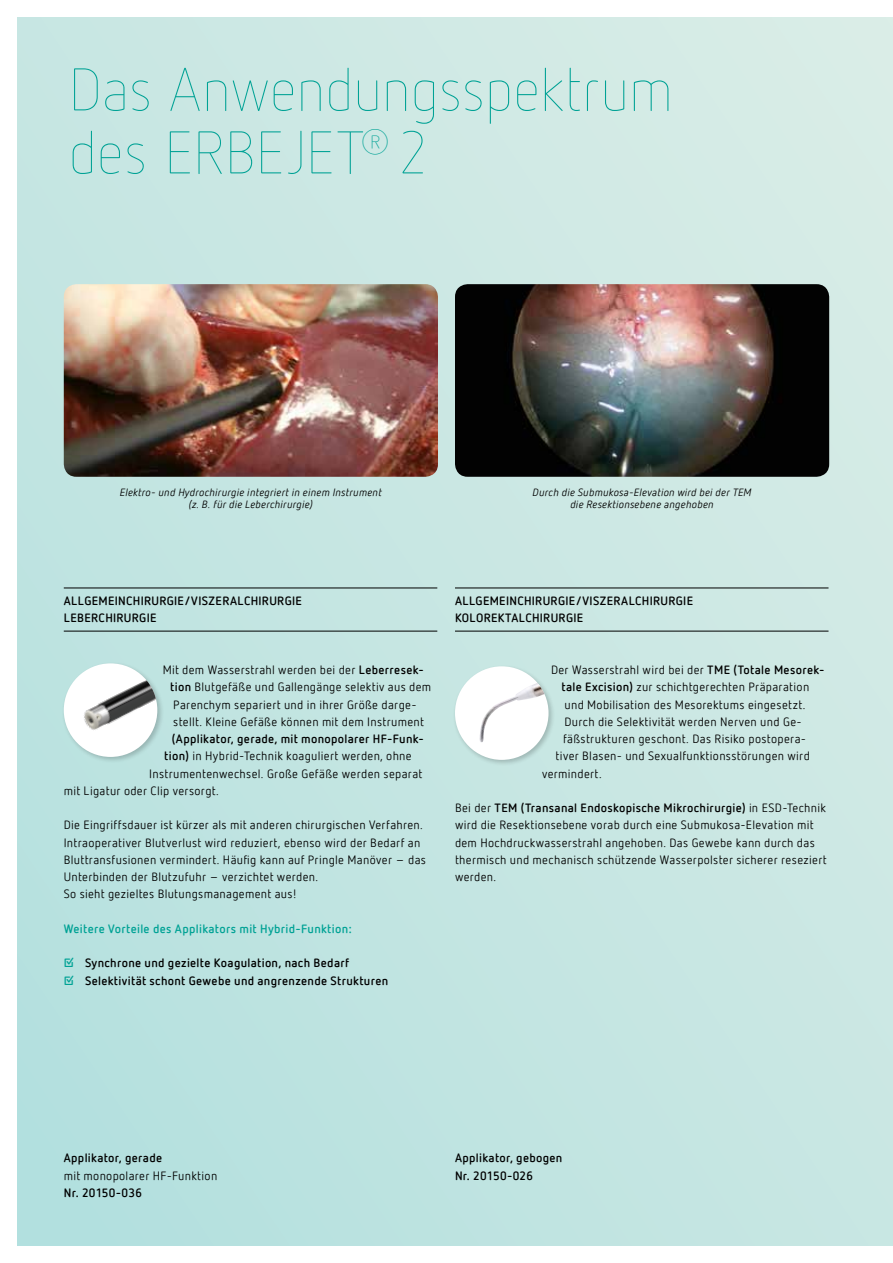
<style>
.page{position:relative;width:893px;height:1263px;background:#fff}
.page>*{position:absolute;margin:0;border:0;box-sizing:border-box;transform-origin:0 0}
.t1{font:100 60px/63px "Netto Offc Pro";letter-spacing:-.015em;color:#00a295}
.t2{font:12px/17.2px "Netto Offc Pro";letter-spacing:.025em;color:#000}
.t3{font:700 12px/17.2px "Netto Offc Pro";letter-spacing:.025em;color:#000}
.t4{font:700 12px "Netto Offc Pro";letter-spacing:.025em;color:#00a295}
.t5{font:italic 10.5px/12.6px "Netto Offc Pro";letter-spacing:.02em;color:#000;text-align:center}
.s1{font-weight:700}
.s2{color:#00a295}
</style>
<div class="page">
<div style="left:17px;top:17px;width:876px;height:1229px;background:linear-gradient(to right,#bbe2e0,#d1eae5)"></div>
<hr style="left:64px;top:588px;width:373px;height:1px;background:#000">
<hr style="left:64px;top:631px;width:373px;height:1px;background:#000">
<hr style="left:455px;top:588px;width:373px;height:1px;background:#000">
<hr style="left:455px;top:631px;width:373px;height:1px;background:#000">
<img style="left:64px;top:284px;width:374px;height:193px">
<img style="left:455px;top:284px;width:374px;height:193px">
<div style="left:452px;top:664px;width:103px;height:102px;background:#000;opacity:.2"></div>
<div style="left:455px;top:666px;width:94px;height:94px;background:#fff;border-radius:50%"></div>
<img style="left:479px;top:683px;width:66px;height:59px">
<div style="left:61px;top:661px;width:103px;height:102px;background:#000;opacity:.2"></div>
<img style="left:64px;top:663px;width:93px;height:94px;border-radius:47px">
<h1 class="t1" style="left:68px;top:57px;width:607px">Das Anwendungsspektrum des ERBEJET<sup>®</sup> 2</h1>
<p class="t5" style="left:120px;top:485px;width:263px">Elektro- und Hydrochirurgie integriert in einem Instrument (z. B. für die Leberchirurgie)</p>
<p class="t5" style="left:533px;top:485px;width:220px">Durch die Submukosa-Elevation wird bei der TEM die Resektionsebene angehoben</p>
<p class="t3" style="left:64px;top:592px;width:240px">ALLGEMEINCHIRURGIE/VISZERALCHIRURGIE<br>LEBERCHIRURGIE</p>
<p class="t2" style="left:170px;top:661px;width:262px;text-indent:-8px">Mit dem Wasserstrahl werden bei der <span class="s1">Leberresek&shy;tion</span> Blutgefäße und Gallengänge selektiv aus dem Parenchym separiert und in ihrer Größe darge&shy;stellt. Kleine Gefäße können mit dem Instrument</p>
<p class="t3" style="left:172px;top:730px;width:254px">(Applikator, gerade, mit monopolarer HF-Funk-</p>
<p class="t2" style="left:164px;top:747px;width:249px"><span class="s1">tion)</span> in Hybrid-Technik koaguliert werden, ohne</p>
<p class="t2" style="left:149px;top:764px;width:275px">Instrumentenwechsel. Große Gefäße werden separat</p>
<p class="t2" style="left:64px;top:782px;width:157px">mit Ligatur oder Clip versorgt.</p>
<p class="t2" style="left:64px;top:816px;width:364px">Die Eingriffsdauer ist kürzer als mit anderen chirurgischen Verfahren.<br>Intraoperativer Blutverlust wird reduziert, ebenso wird der Bedarf an Bluttransfusionen vermindert. Häufig kann auf Pringle Manöver – das Unterbinden der Blutzufuhr – verzichtet werden.<br>So sieht gezieltes Blutungsmanagement aus!</p>
<p class="t4" style="left:64px;top:921px;width:289px">Weitere Vorteile des Applikators mit Hybrid-Funktion:</p>
<p class="t3" style="left:64px;top:954px;width:287px"><span class="s2">☑</span> Synchrone und gezielte Koagulation, nach Bedarf</p>
<p class="t3" style="left:64px;top:971px;width:326px"><span class="s2">☑</span> Selektivität schont Gewebe und angrenzende Strukturen</p>
<p class="t3" style="left:455px;top:592px;width:240px">ALLGEMEINCHIRURGIE/VISZERALCHIRURGIE<br>KOLOREKTALCHIRURGIE</p>
<p class="t2" style="left:551px;top:661px;width:275px">Der Wasserstrahl wird bei der <span class="s1">TME (Totale Mesorek-</span></p>
<p class="t2" style="left:561px;top:678px;width:249px"><span class="s1">tale Excision)</span> zur schichtgerechten Präparation</p>
<p class="t2" style="left:564px;top:695px;width:242px">und Mobilisation des Mesorektums eingesetzt.</p>
<p class="t2" style="left:564px;top:713px;width:239px">Durch die Selektivität werden Nerven und Ge-</p>
<p class="t2" style="left:563px;top:730px;width:245px">fäßstrukturen geschont. Das Risiko postopera-</p>
<p class="t2" style="left:555px;top:747px;width:256px">tiver Blasen- und Sexualfunktionsstörungen wird</p>
<p class="t2" style="left:542px;top:764px;width:61px">vermindert.</p>
<p class="t2" style="left:455px;top:799px;width:373px">Bei der <span class="s1">TEM (Transanal Endoskopische Mikrochirurgie)</span> in ESD-Technik wird die Resektionsebene vorab durch eine Submukosa-Elevation mit dem Hochdruckwasserstrahl angehoben. Das Gewebe kann durch das thermisch und mechanisch schützende Wasserpolster sicherer reseziert werden.</p>
<p class="t3" style="left:64px;top:1149px;width:100px">Applikator, gerade</p>
<p class="t2" style="left:64px;top:1166px;width:155px">mit monopolarer HF-Funktion</p>
<p class="t3" style="left:64px;top:1183px;width:80px">Nr. 20150-036</p>
<p class="t3" style="left:455px;top:1149px;width:109px">Applikator, gebogen<br>Nr. 20150-026</p>
</div>
